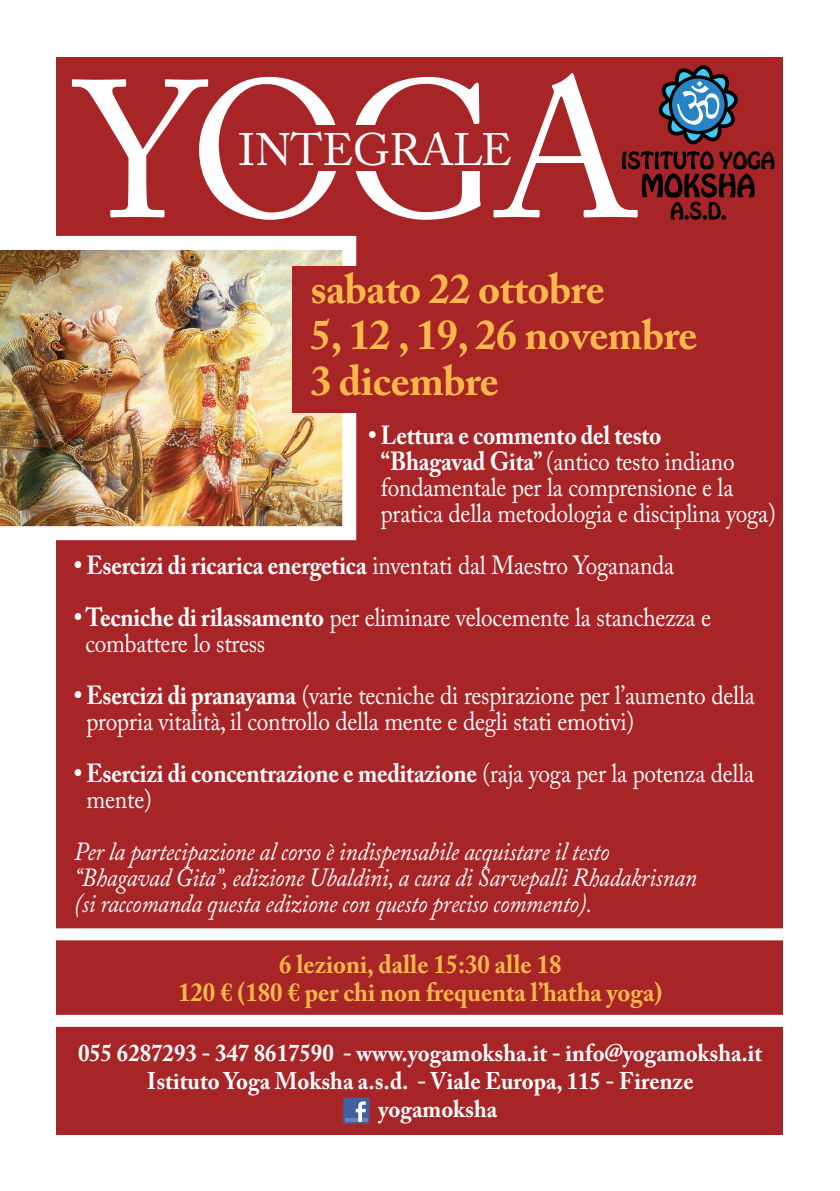
<style>
.page{position:relative;width:840px;height:1191px;background:#fff}
.page>*{position:absolute;margin:0;border:0;box-sizing:border-box;transform-origin:0 0}
.t1{font:193.6px "Adobe Caslon Pro";color:#fff}
.t2{font:45px "Adobe Caslon Pro";letter-spacing:-.01em;color:#fff}
.t3{font:700 42px/46px "Adobe Caslon Pro";letter-spacing:-.01em;color:#fcb94b}
.t4{font:26px/26px "Adobe Caslon Pro";letter-spacing:-.01em;color:#fff;scale:.9 1}
.t5{font:italic 26px/26px "Adobe Caslon Pro";letter-spacing:-.01em;color:#fff;scale:.9 1}
.t6{font:700 26px/26px "Adobe Caslon Pro";letter-spacing:-.01em;color:#fff;scale:.9 1}
.t7{font:700 26px/28px "Adobe Caslon Pro";color:#fcb94b;text-align:center;scale:.95 1}
.t8{font:700 24px "Adobe Caslon Pro";color:#fff;scale:.95 1}
.s1{font-weight:700}
.s2{font-weight:400}
</style>
<div class="page">
<div style="left:57px;top:57px;width:725px;height:1077px;background:#a72427"></div>
<div style="left:343px;top:1097px;width:26px;height:26px;background:#3f61a2"></div>
<hr style="left:345px;top:1118px;width:22px;height:4px;background:#6a82b6">
<svg style="left:355px;top:1101px;width:10px;height:21px"></svg>
<img style="left:0;top:236px;width:356px;height:304px">
<svg style="left:622px;top:65px;width:152px;height:155px"></svg>
<div style="left:292px;top:266px;width:442px;height:147px;background:#a72427"></div>
<div style="left:41px;top:1014px;width:761px;height:12px;background:#fff"></div>
<div style="left:41px;top:928px;width:761px;height:12px;background:#fff"></div>
<h1 class="t1" style="left:75px;top:37px;width:564px">YOGA</h1>
<h2 class="t2" style="left:238px;top:123px;width:275px">INTEGRALE</h2>
<h3 class="t3" style="left:310px;top:265px;width:388px">sabato 22 ottobre<br>5, 12 , 19, 26 novembre<br>3 dicembre</h3>
<p class="t4" style="left:380px;top:421px;width:440px;text-indent:-12px"><span class="s1">• Lettura e commento del testo<br>“Bhagavad Gita”</span> (antico testo indiano fondamentale per la comprensione e la pratica della metodologia e disciplina yoga)</p>
<p class="t6" style="left:74px;top:551px;width:667px">• Esercizi di ricarica energetica <span class="s2">inventati dal Maestro Yogananda</span></p>
<p class="t4" style="left:85px;top:603px;width:696px;text-indent:-11px"><span class="s1">• Tecniche di rilassamento</span> per eliminare velocemente la stanchezza e combattere lo stress</p>
<p class="t4" style="left:86px;top:681px;width:743px;text-indent:-12px"><span class="s1">• Esercizi di pranayama</span> (varie tecniche di respirazione per l’aumento della propria vitalità, il controllo della mente e degli stati emotivi)</p>
<p class="t6" style="left:86px;top:759px;width:743px;text-indent:-12px">• Esercizi di concentrazione e meditazione <span class="s2">(raja yoga per la potenza della mente)</span></p>
<p class="t5" style="left:74px;top:837px;width:693px">Per la partecipazione al corso è indispensabile acquistare il testo “Bhagavad Gita”, edizione Ubaldini, a cura di Sarvepalli Rhadakrisnan (si raccomanda questa edizione con questo preciso commento).</p>
<p class="t7" style="left:178px;top:949px;width:511px">6 lezioni, dalle 15:30 alle 18<br>120 € (180 € per chi non frequenta l’hatha yoga)</p>
<p class="t8" style="left:78px;top:1038px;width:721px">055 6287293 - 347 8617590 - www.yogamoksha.it - info@yogamoksha.it</p>
<p class="t8" style="left:147px;top:1066px;width:576px">Istituto Yoga Moksha a.s.d. - Viale Europa, 115 - Firenze</p>
<p class="t8" style="left:378px;top:1094px;width:126px">yogamoksha</p>
</div>
